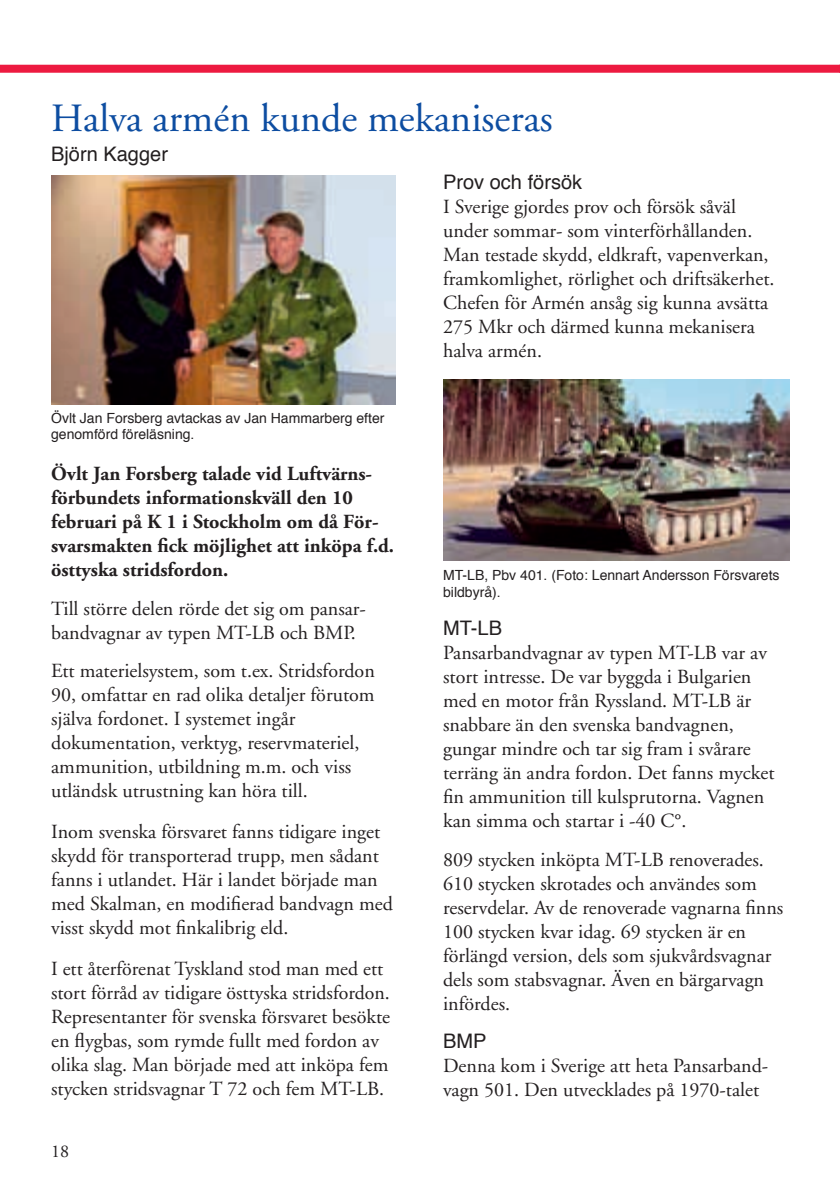
<style>
.page{position:relative;width:840px;height:1191px;background:#fff}
.page>*{position:absolute;margin:0;border:0;box-sizing:border-box;transform-origin:0 0}
.t1{font:40px "Adobe Garamond";color:#0d4da1}
.t2{font:20px/24px "Adobe Garamond";color:#231f20}
.t3{font:700 20px/24px "Adobe Garamond";color:#231f20}
.t4{font:20px "Helvetica";color:#231f20}
.t5{font:18px "Adobe Garamond";color:#231f20}
.t6{font:14px/16.8px "Helvetica";color:#231f20}
</style>
<div class="page">
<div style="left:0;top:65px;width:839px;height:8px;background:#ed1a40"></div>
<img style="left:443px;top:380px;width:346px;height:180px">
<img style="left:51px;top:175px;width:344px;height:229px">
<h1 class="t1" style="left:51px;top:97px;width:503px">Halva armén kunde mekaniseras</h1>
<p class="t4" style="left:51px;top:138px;width:118px">Björn Kagger</p>
<p class="t4" style="left:443px;top:166px;width:140px">Prov och försök</p>
<p class="t2" style="left:443px;top:195px;width:333px">I Sverige gjordes prov och försök såväl under sommar- som vinterförhållanden.<br>Man testade skydd, eldkraft, vapenverkan, framkomlighet, rörlighet och driftsäkerhet.<br>Chefen för Armén ansåg sig kunna avsätta 275 Mkr och därmed kunna mekanisera halva armén.</p>
<p class="t6" style="left:51px;top:409px;width:335px">Övlt Jan Forsberg avtackas av Jan Hammarberg efter genomförd föreläsning.</p>
<p class="t3" style="left:51px;top:462px;width:344px">Övlt Jan Forsberg talade vid Luftvärns&shy;förbundets informationskväll den 10 februari på K 1 i Stockholm om då För&shy;svarsmakten fick möjlighet att inköpa f.d. östtyska stridsfordon.</p>
<p class="t2" style="left:51px;top:597px;width:316px">Till större delen rörde det sig om pansar&shy;bandvagnar av typen MT-LB och BMP.</p>
<p class="t2" style="left:51px;top:659px;width:325px">Ett materielsystem, som t.ex. Stridsfordon 90, omfattar en rad olika detaljer förutom själva fordonet. I systemet ingår dokumentation, verktyg, reservmateriel, ammunition, utbildning m.m. och viss utländsk utrustning kan höra till.</p>
<p class="t2" style="left:51px;top:820px;width:343px">Inom svenska försvaret fanns tidigare inget skydd för transporterad trupp, men sådant fanns i utlandet. Här i landet började man med Skalman, en modifierad bandvagn med visst skydd mot finkalibrig eld.</p>
<p class="t2" style="left:51px;top:957px;width:340px">I ett återförenat Tyskland stod man med ett stort förråd av tidigare östtyska stridsfordon.<br>Representanter för svenska försvaret besökte en flygbas, som rymde fullt med fordon av olika slag. Man började med att inköpa fem stycken stridsvagnar T 72 och fem MT-LB.</p>
<p class="t5" style="left:51px;top:1141px;width:19px">18</p>
<p class="t6" style="left:443px;top:567px;width:338px">MT-LB, Pbv 401. (Foto: Lennart Andersson Försvarets bildbyrå).</p>
<p class="t4" style="left:443px;top:613px;width:60px">MT-LB</p>
<p class="t2" style="left:443px;top:641px;width:333px">Pansarbandvagnar av typen MT-LB var av stort intresse. De var byggda i Bulgarien med en motor från Ryssland. MT-LB är snabbare än den svenska bandvagnen, gungar mindre och tar sig fram i svårare terräng än andra fordon. Det fanns mycket fin ammunition till kulsprutorna. Vagnen kan simma och startar i -40 C°.</p>
<p class="t2" style="left:443px;top:848px;width:341px">809 stycken inköpta MT-LB renoverades.<br>610 stycken skrotades och användes som reservdelar. Av de renoverade vagnarna finns 100 stycken kvar idag. 69 stycken är en förlängd version, dels som sjukvårdsvagnar dels som stabsvagnar. Även en bärgarvagn infördes.</p>
<p class="t4" style="left:443px;top:1026px;width:45px">BMP</p>
<p class="t2" style="left:443px;top:1054px;width:326px">Denna kom i Sverige att heta Pansarband&shy;vagn 501. Den utvecklades på 1970-talet</p>
</div>
